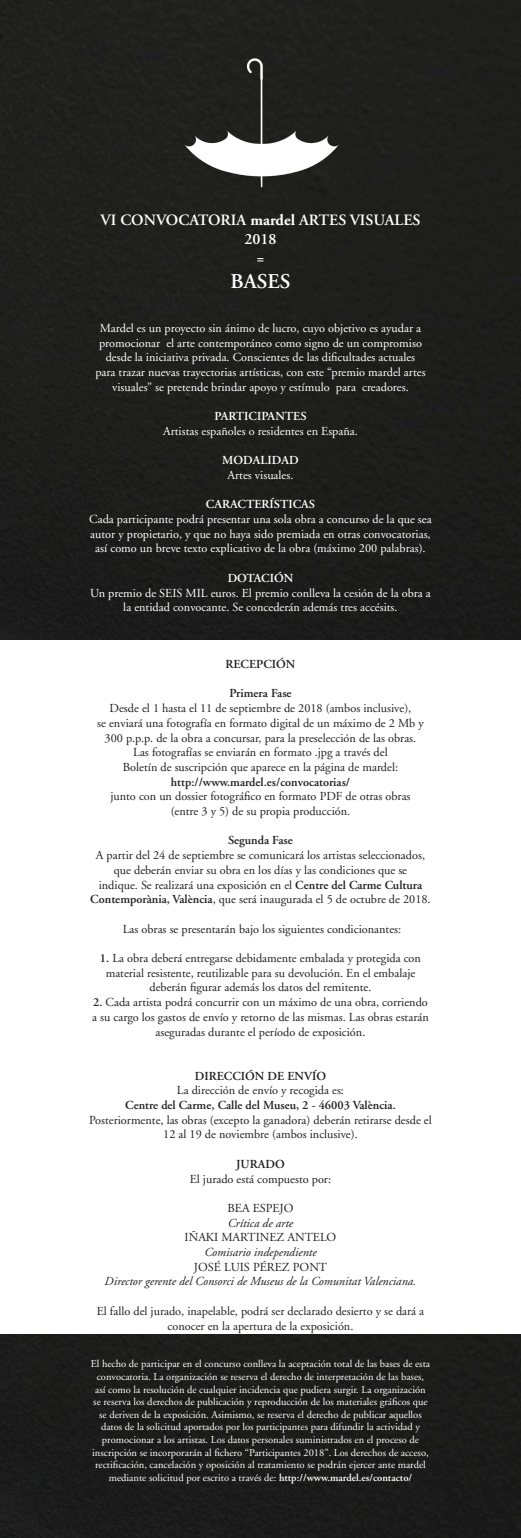
<style>
.page{position:relative;width:521px;height:1538px;background:#fff}
.page>*{position:absolute;margin:0;border:0;box-sizing:border-box;transform-origin:0 0}
.t1{font:600 21px "Adobe Garamond";color:#fff}
.t2{font:600 15.75px/18.9px "Adobe Garamond";color:#fff;text-align:center}
.t3{font:12.25px/14.7px "Adobe Garamond";color:#231f20;text-align:center}
.t4{font:12.25px/14.7px "Adobe Garamond";color:#fff;text-align:center}
.t5{font:600 12.25px "Adobe Garamond";color:#231f20}
.t6{font:italic 12.25px "Adobe Garamond";color:#231f20}
.t7{font:600 12.25px "Adobe Garamond";color:#fff}
.t8{font:10.5px/12.6px "Adobe Garamond";color:#fff;text-align:center}
.s1{font-weight:700}
.s2{font-weight:600}
</style>
<div class="page">
<div style="left:0;top:1334px;width:521px;height:204px;background:#1c1c1b"></div>
<div style="left:0;top:0;width:521px;height:639px;background:#1e1e1d"></div>
<img style="left:177px;top:37px;width:167px;height:168px">
<p class="t2" style="left:101px;top:211px;width:321px">VI CONVOCATORIA <span class="s1">mardel</span> ARTES VISUALES<br>2018</p>
<p class="t2" style="left:256px;top:248px;width:10px">=</p>
<p class="t1" style="left:231px;top:270px;width:61px">BASES</p>
<p class="t4" style="left:95px;top:321px;width:332px">Mardel es un proyecto sin ánimo de lucro, cuyo objetivo es ayudar a promocionar el arte contemporáneo como signo de un compromiso desde la iniciativa privada. Conscientes de las dificultades actuales para trazar nuevas trayectorias artísticas, con este “premio mardel artes visuales” se pretende brindar apoyo y estímulo para creadores.</p>
<p class="t7" style="left:214px;top:410px;width:94px">PARTICIPANTES</p>
<p class="t4" style="left:163px;top:424px;width:196px">Artistas españoles o residentes en España.</p>
<p class="t7" style="left:222px;top:454px;width:78px">MODALIDAD</p>
<p class="t4" style="left:227px;top:468px;width:67px">Artes visuales.</p>
<p class="t7" style="left:206px;top:498px;width:111px">CARACTERÍSTICAS</p>
<p class="t4" style="left:89px;top:512px;width:344px">Cada participante podrá presentar una sola obra a concurso de la que sea autor y propietario, y que no haya sido premiada en otras convocatorias, así como un breve texto explicativo de la obra (máximo 200 palabras).</p>
<p class="t7" style="left:228px;top:571px;width:67px">DOTACIÓN</p>
<p class="t4" style="left:90px;top:586px;width:342px">Un premio de SEIS MIL euros. El premio conlleva la cesión de la obra a la entidad convocante. Se concederán además tres accésits.</p>
<p class="t5" style="left:225px;top:657px;width:72px">RECEPCIÓN</p>
<p class="t5" style="left:229px;top:687px;width:64px">Primera Fase</p>
<p class="t3" style="left:110px;top:701px;width:303px">Desde el 1 hasta el 11 de septiembre de 2018 (ambos inclusive),</p>
<p class="t3" style="left:97px;top:716px;width:328px">se enviará una fotografía en formato digital de un máximo de 2 Mb y</p>
<p class="t3" style="left:105px;top:731px;width:313px">300 p.p.p. de la obra a concursar, para la preselección de las obras.</p>
<p class="t3" style="left:133px;top:745px;width:256px">Las fotografías se enviarán en formato .jpg a través del</p>
<p class="t3" style="left:123px;top:760px;width:277px">Boletín de suscripción que aparece en la página de mardel:</p>
<p class="t5" style="left:171px;top:775px;width:181px">http://www.mardel.es/convocatorias/</p>
<p class="t3" style="left:110px;top:789px;width:302px">junto con un dossier fotográfico en formato PDF de otras obras</p>
<p class="t3" style="left:171px;top:804px;width:181px">(entre 3 y 5) de su propia producción.</p>
<p class="t5" style="left:228px;top:834px;width:66px">Segunda Fase</p>
<p class="t3" style="left:90px;top:848px;width:342px">A partir del 24 de septiembre se comunicará los artistas seleccionados, que deberán enviar su obra en los días y las condiciones que se<br>indique. Se realizará una exposición en el <span class="s2">Centre del Carme Cultura Contemporània, València</span>, que será inaugurada el 5 de octubre de 2018.</p>
<p class="t3" style="left:123px;top:922px;width:280px">Las obras se presentarán bajo los siguientes condicionantes:</p>
<p class="t3" style="left:100px;top:951px;width:322px"><span class="s2">1.</span> La obra deberá entregarse debidamente embalada y protegida con material resistente, reutilizable para su devolución. En el embalaje deberán figurar además los datos del remitente.</p>
<p class="t3" style="left:92px;top:995px;width:338px"><span class="s2">2.</span> Cada artista podrá concurrir con un máximo de una obra, corriendo a su cargo los gastos de envío y retorno de las mismas. Las obras estarán aseguradas durante el período de exposición.</p>
<p class="t5" style="left:195px;top:1069px;width:133px">DIRECCIÓN DE ENVÍO</p>
<p class="t3" style="left:177px;top:1083px;width:169px">La dirección de envío y recogida es:</p>
<p class="t5" style="left:125px;top:1098px;width:272px">Centre del Carme, Calle del Museu, 2 - 46003 València.</p>
<p class="t3" style="left:89px;top:1113px;width:344px">Posteriormente, las obras (excepto la ganadora) deberán retirarse desde el<br>12 al 19 de noviembre (ambos inclusive).</p>
<p class="t5" style="left:236px;top:1157px;width:50px">JURADO</p>
<p class="t3" style="left:190px;top:1172px;width:143px">El jurado está compuesto por:</p>
<p class="t3" style="left:227px;top:1201px;width:68px">BEA ESPEJO</p>
<p class="t6" style="left:228px;top:1216px;width:67px">Crítica de arte</p>
<p class="t3" style="left:185px;top:1230px;width:153px">IÑAKI MARTINEZ ANTELO</p>
<p class="t6" style="left:204px;top:1245px;width:114px">Comisario independiente</p>
<p class="t3" style="left:194px;top:1260px;width:135px">JOSÉ LUIS PÉREZ PONT</p>
<p class="t6" style="left:105px;top:1275px;width:313px">Director gerente del Consorci de Museus de la Comunitat Valenciana.</p>
<p class="t3" style="left:97px;top:1304px;width:329px">El fallo del jurado, inapelable, podrá ser declarado desierto y se dará a conocer en la apertura de la exposición.</p>
<p class="t8" style="left:91px;top:1358px;width:341px">El hecho de participar en el concurso conlleva la aceptación total de las bases de esta convocatoria. La organización se reserva el derecho de interpretación de las bases, así como la resolución de cualquier incidencia que pudiera surgir. La organización se reserva los derechos de publicación y reproducción de los materiales gráficos que se deriven de la exposición. Asimismo, se reserva el derecho de publicar aquellos datos de la solicitud aportados por los participantes para difundir la actividad y promocionar a los artistas. Los datos personales suministrados en el proceso de inscripción se incorporarán al fichero “Participantes 2018”. Los derechos de acceso, rectificación, cancelación y oposición al tratamiento se podrán ejercer ante mardel mediante solicitud por escrito a través de: <span class="s2">http://www.mardel.es/contacto/</span></p>
</div>
